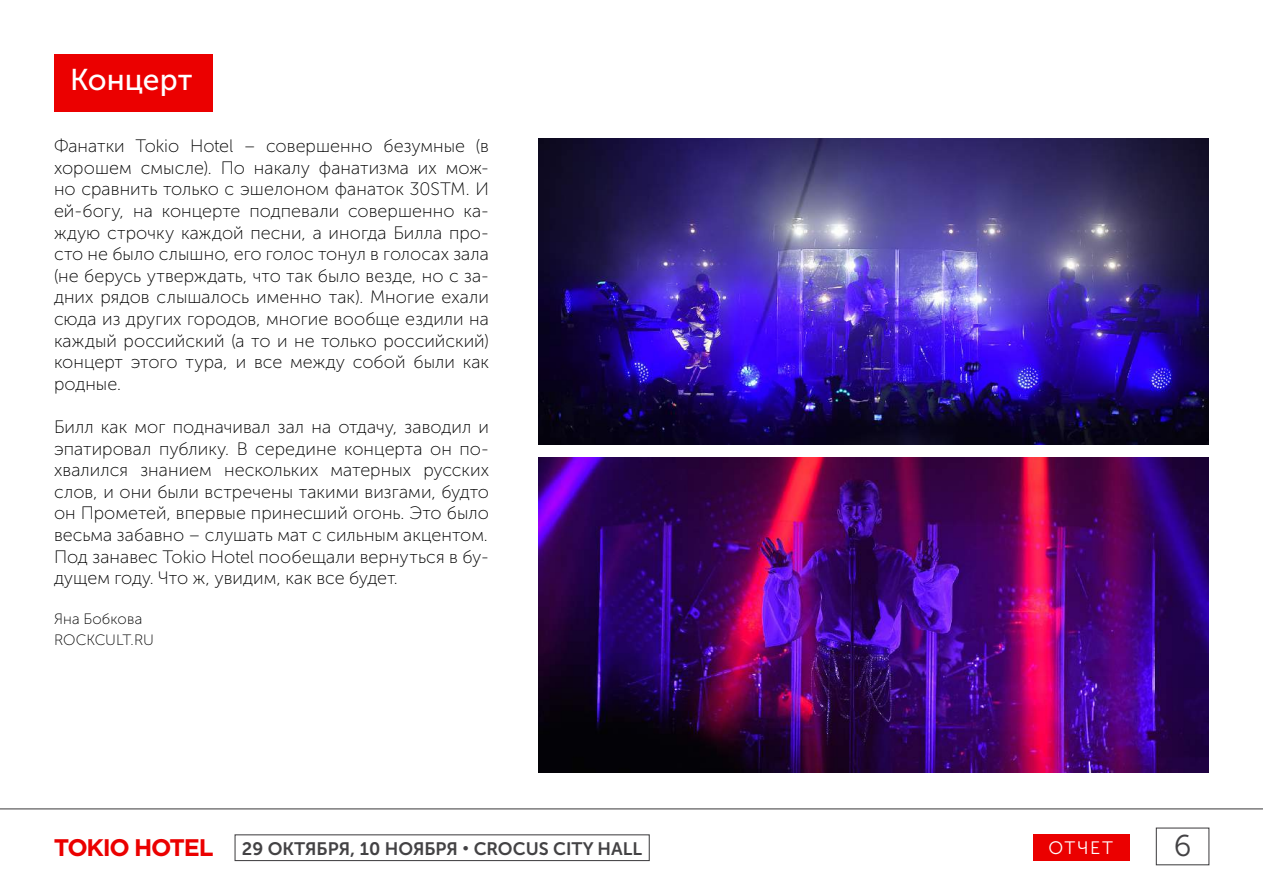
<style>
.page{position:relative;width:1263px;height:893px;background:#fff}
.page>*{position:absolute;margin:0;border:0;box-sizing:border-box;transform-origin:0 0}
.t1{font:30px "Museo Sans Cyrl 500";color:#fff}
.t2{font:30px "Museo Sans Cyrl 300";color:#434244}
.t3{font:18px/21.6px "Museo Sans Cyrl 100";color:#000;text-align:justify}
.t4{font:18px "Museo Sans Cyrl 700";color:#434244}
.t5{font:18px "Museo Sans Cyrl 300";letter-spacing:.095em;color:#fff}
.t6{font:15px/21.6px "Museo Sans Cyrl 100";letter-spacing:.005em;color:#000}
.s1{font-family:"Gotham Pro";font-weight:700;font-size:24px;color:#eb0000}
.s2{font-size:13.5px}
</style>
<div class="page">
<hr style="left:0;top:808px;width:1263px;height:1px;background:#434244">
<div style="left:1156px;top:827px;width:53px;height:38px;border:1px solid #434244"></div>
<div style="left:1032px;top:834px;width:97px;height:26px;background:#eb0000"></div>
<div style="left:234px;top:834px;width:416px;height:27px;border:1px solid #434244"></div>
<div style="left:54px;top:54px;width:159px;height:58px;background:#eb0000"></div>
<img style="left:539px;top:457px;width:670px;height:315px">
<img style="left:539px;top:139px;width:670px;height:306px">
<h1 class="t1" style="left:70px;top:63px;width:124px">Концерт</h1>
<p class="t3" style="left:54px;top:135px;width:436px">Фанатки Tokio Hotel – совершенно безумные (в хорошем смысле). По накалу фанатизма их мож&shy;но сравнить только с эшелоном фанаток 30STM. И ей-богу, на концерте подпевали совершенно ка&shy;ждую строчку каждой песни, а иногда Билла про&shy;сто не было слышно, его голос тонул в голосах зала (не берусь утверждать, что так было везде, но с за&shy;дних рядов слышалось именно так). Многие ехали сюда из других городов, многие вообще ездили на каждый российский (а то и не только российский) концерт этого тура, и все между собой были как родные.</p>
<p class="t3" style="left:54px;top:416px;width:437px">Билл как мог подначивал зал на отдачу, заводил и эпатировал публику. В середине концерта он по&shy;хвалился знанием нескольких матерных русских слов, и они были встречены такими визгами, будто он Прометей, впервые принесший огонь. Это было весьма забавно – слушать мат с сильным акцентом.<br>Под занавес Tokio Hotel пообещали вернуться в бу&shy;дущем году. Что ж, увидим, как все будет.</p>
<p class="t6" style="left:54px;top:608px;width:102px">Яна Бобкова<br>ROCKCULT.RU</p>
<p class="t4" style="left:54px;top:838px;width:590px"><span class="s1">TOKIO HOTEL</span> 29 ОКТЯБРЯ, 10 НОЯБРЯ <span class="s2">•</span> CROCUS CITY HALL</p>
<p class="t5" style="left:1048px;top:838px;width:66px">ОТЧЕТ</p>
<h1 class="t2" style="left:1174px;top:830px;width:19px">6</h1>
</div>
